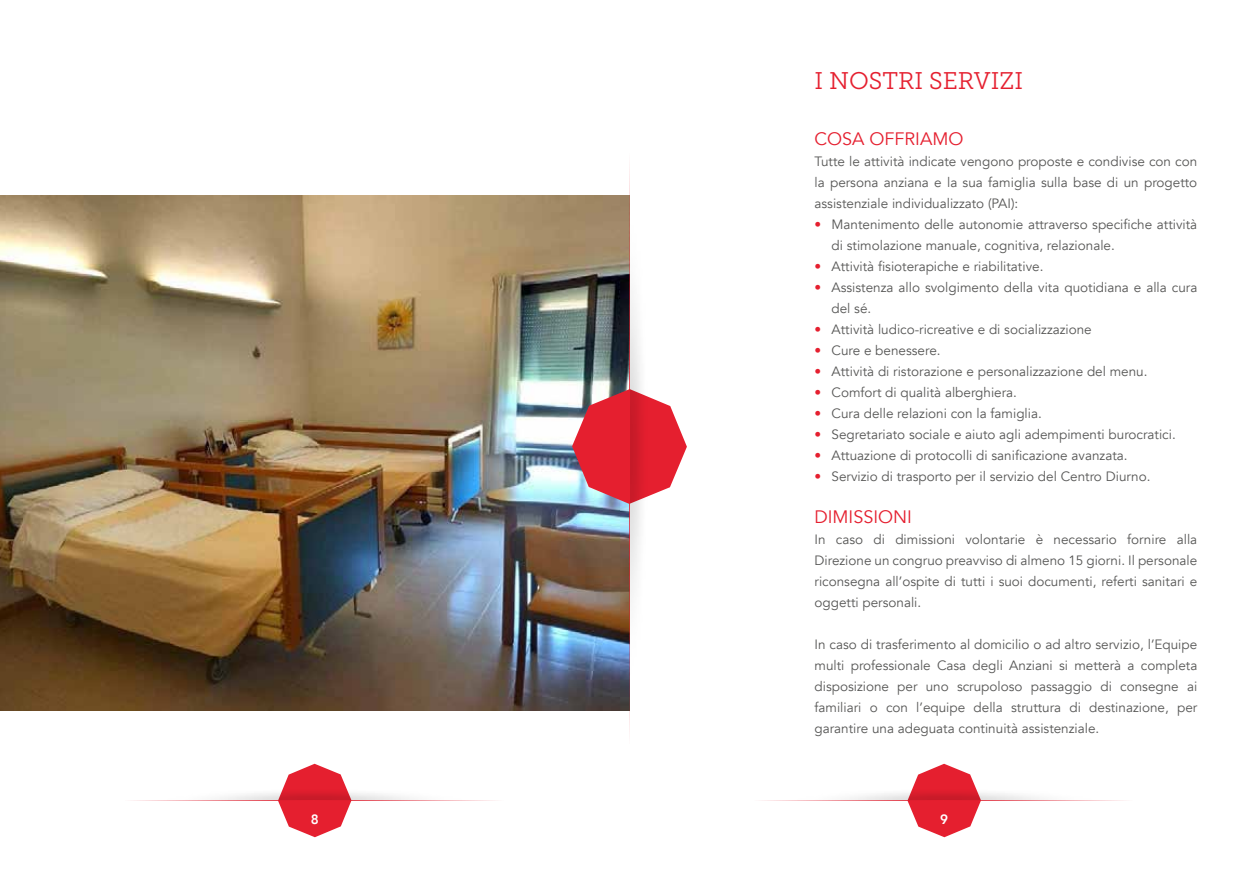
<style>
.page{position:relative;width:1259px;height:893px;background:#fff}
.page>*{position:absolute;margin:0;border:0;box-sizing:border-box;transform-origin:0 0}
.t1{font:24px "Museo Slab 300";color:#e51f2f}
.t2{font:18px "Avenir";color:#e51f2f}
.t3{font:13.5px/21px "Avenir";color:#575756;text-align:justify}
.t4{font:800 13.5px "Avenir";color:#fff}
.s1{color:#e51f2f}
</style>
<div class="page">
<svg style="left:278px;top:764px;width:73px;height:73px"></svg>
<img style="left:219px;top:785px;width:191px;height:15px">
<hr style="left:125px;top:800px;width:379px;height:1px;background:#e51f2f">
<svg style="left:907px;top:764px;width:74px;height:73px"></svg>
<img style="left:849px;top:785px;width:191px;height:15px">
<hr style="left:754px;top:800px;width:380px;height:1px;background:#e51f2f">
<img style="left:0;top:196px;width:629px;height:514px">
<svg style="left:572px;top:389px;width:115px;height:115px"></svg>
<img style="left:630px;top:296px;width:24px;height:301px">
<hr style="left:629px;top:150px;width:1px;height:593px;background:#e51f2f">
<h1 class="t1" style="left:814px;top:68px;width:210px">I NOSTRI SERVIZI</h1>
<h2 class="t2" style="left:814px;top:128px;width:150px">COSA OFFRIAMO</h2>
<p class="t3" style="left:814px;top:151px;width:384px">Tutte le attività indicate vengono proposte e condivise con con la persona anziana e la sua famiglia sulla base di un progetto assistenziale individualizzato (PAI):</p>
<p class="t3" style="left:831px;top:214px;width:367px;text-indent:-17px"><span class="s1">•</span> Mantenimento delle autonomie attraverso specifiche attività di stimolazione manuale, cognitiva, relazionale.</p>
<p class="t3" style="left:814px;top:256px;width:230px"><span class="s1">•</span> Attività fisioterapiche e riabilitative.</p>
<p class="t3" style="left:831px;top:277px;width:367px;text-indent:-17px"><span class="s1">•</span> Assistenza allo svolgimento della vita quotidiana e alla cura del sé.</p>
<p class="t3" style="left:814px;top:319px;width:279px"><span class="s1">•</span> Attività ludico-ricreative e di socializzazione</p>
<p class="t3" style="left:814px;top:340px;width:128px"><span class="s1">•</span> Cure e benessere.</p>
<p class="t3" style="left:814px;top:361px;width:334px"><span class="s1">•</span> Attività di ristorazione e personalizzazione del menu.</p>
<p class="t3" style="left:814px;top:382px;width:204px"><span class="s1">•</span> Comfort di qualità alberghiera.</p>
<p class="t3" style="left:814px;top:403px;width:229px"><span class="s1">•</span> Cura delle relazioni con la famiglia.</p>
<p class="t3" style="left:814px;top:424px;width:363px"><span class="s1">•</span> Segretariato sociale e aiuto agli adempimenti burocratici.</p>
<p class="t3" style="left:814px;top:445px;width:315px"><span class="s1">•</span> Attuazione di protocolli di sanificazione avanzata.</p>
<p class="t3" style="left:814px;top:466px;width:337px"><span class="s1">•</span> Servizio di trasporto per il servizio del Centro Diurno.</p>
<h2 class="t2" style="left:814px;top:506px;width:99px">DIMISSIONI</h2>
<p class="t3" style="left:814px;top:529px;width:384px">In caso di dimissioni volontarie è necessario fornire alla Direzione un congruo preavviso di almeno 15 giorni. Il personale riconsegna all’ospite di tutti i suoi documenti, referti sanitari e oggetti personali.</p>
<p class="t3" style="left:814px;top:634px;width:384px">In caso di trasferimento al domicilio o ad altro servizio, l’Equipe multi professionale Casa degli Anziani si metterà a completa disposizione per uno scrupoloso passaggio di consegne ai familiari o con l’equipe della struttura di destinazione, per garantire una adeguata continuità assistenziale.</p>
<p class="t4" style="left:311px;top:809px;width:9px">8</p>
<p class="t4" style="left:940px;top:809px;width:9px">9</p>
</div>
